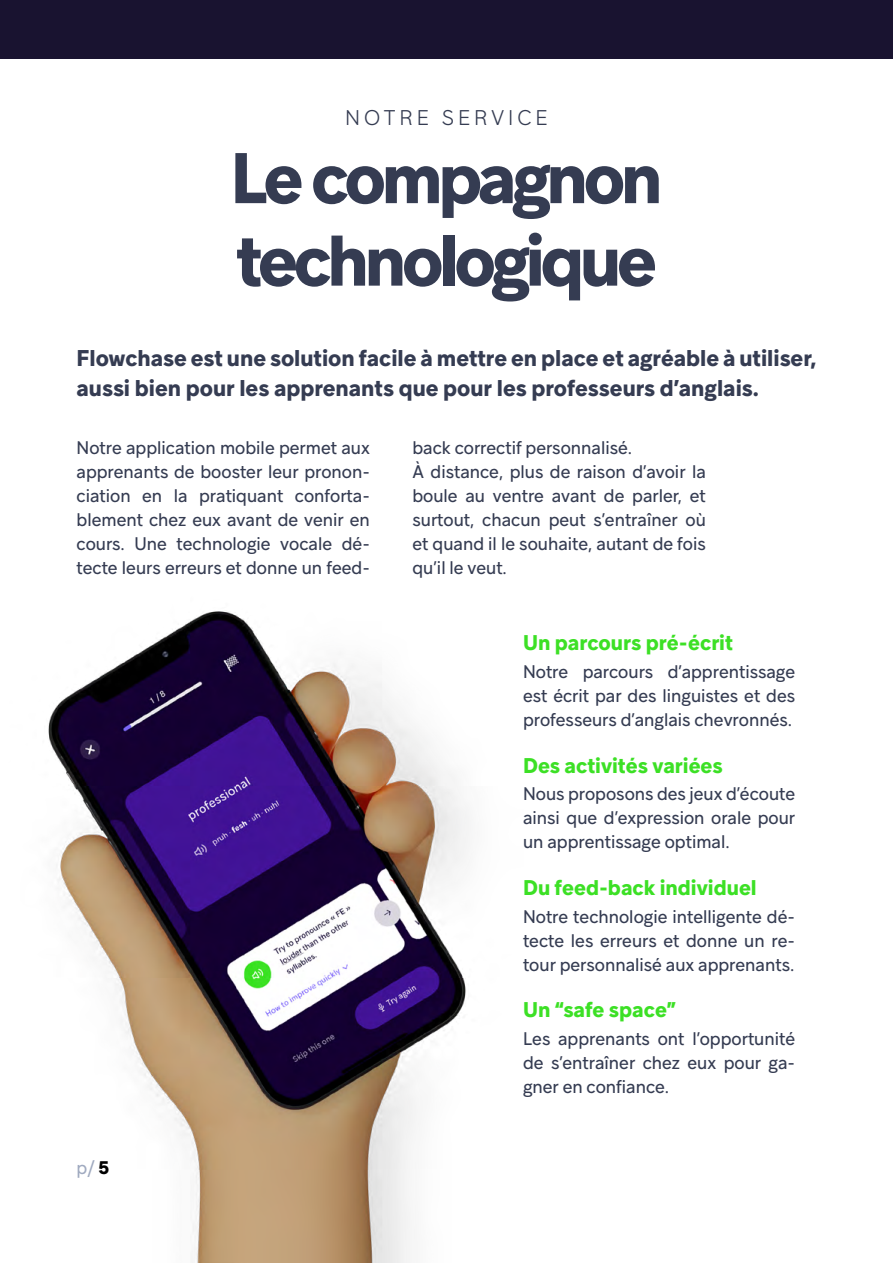
<style>
.page{position:relative;width:893px;height:1263px;background:#fff}
.page>*{position:absolute;margin:0;border:0;box-sizing:border-box;transform-origin:0 0}
.t1{font:700 70.5px/82.5px "Guillon";letter-spacing:-.06em;color:#353c52}
.t2{font:700 22.5px/30px "Guillon";color:#353c52}
.t3{font:700 21px "Guillon";color:#3ce025}
.t4{font:300 21px "Guillon";letter-spacing:.185em;color:#353c52}
.t5{font:18px/24px "Guillon";color:#353c52;text-align:justify}
.t6{font:18px "Guillon";color:#a0aac0}
.s1{font-weight:700;color:#000}
</style>
<div class="page">
<img style="left:48px;top:611px;width:421px;height:652px">
<div style="left:0;top:1px;width:893px;height:58px;background:#191330"></div>
<p class="t4" style="left:345px;top:105px;width:204px">NOTRE SERVICE</p>
<h1 class="t1" style="left:230px;top:135px;width:434px">Le compagnon technologique</h1>
<p class="t2" style="left:77px;top:342px;width:741px">Flowchase est une solution facile à mettre en place et agréable à utiliser, aussi bien pour les apprenants que pour les professeurs d’anglais.</p>
<p class="t5" style="left:77px;top:435px;width:295px">Notre application mobile permet aux apprenants de booster leur pronon&shy;ciation en la pratiquant conforta&shy;blement chez eux avant de venir en cours. Une technologie vocale dé&shy;tecte leurs erreurs et donne un feed-</p>
<p class="t5" style="left:412px;top:435px;width:295px;text-align:left">back correctif personnalisé.<br>À distance, plus de raison d’avoir la boule au ventre avant de parler, et surtout, chacun peut s’entraîner où et quand il le souhaite, autant de fois qu’il le veut.</p>
<p class="t3" style="left:523px;top:629px;width:211px">Un parcours pré-écrit</p>
<p class="t5" style="left:523px;top:659px;width:274px">Notre parcours d’apprentissage est écrit par des linguistes et des professeurs d’anglais chevronnés.</p>
<p class="t3" style="left:523px;top:752px;width:201px">Des activités variées</p>
<p class="t5" style="left:523px;top:781px;width:274px">Nous proposons des jeux d’écoute ainsi que d’expression orale pour un apprentissage optimal.</p>
<p class="t3" style="left:523px;top:874px;width:235px">Du feed-back individuel</p>
<p class="t5" style="left:523px;top:904px;width:274px">Notre technologie intelligente dé&shy;tecte les erreurs et donne un re&shy;tour personnalisé aux apprenants.</p>
<p class="t3" style="left:523px;top:997px;width:155px">Un “safe space”</p>
<p class="t6" style="left:77px;top:1156px;width:34px">p/ <span class="s1">5</span></p>
<p class="t5" style="left:523px;top:1026px;width:274px">Les apprenants ont l’opportunité de s’entraîner chez eux pour ga&shy;gner en confiance.</p>
</div>
